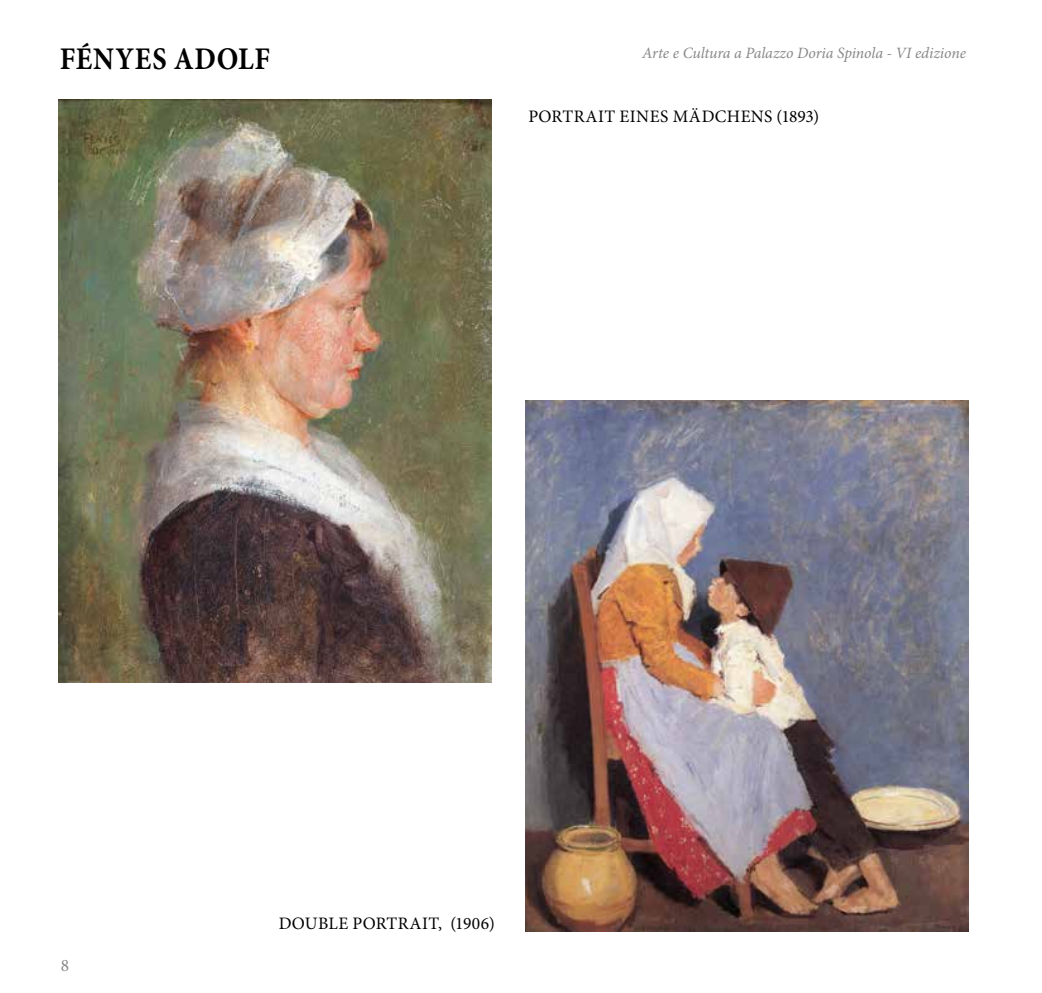
<style>
.page{position:relative;width:1042px;height:993px;background:#fff}
.page>*{position:absolute;margin:0;border:0;box-sizing:border-box;transform-origin:0 0}
.t1{font:700 31.5px "Minion Pro";letter-spacing:.03em;color:#000;scale:.9 1}
.t2{font:17.5px "Minion Pro";letter-spacing:.02em;color:#000}
.t3{font:17.5px "Minion Pro";color:#87888a}
.t4{font:italic 15.75px "Minion Pro";letter-spacing:-.005em;color:#87888a}
</style>
<div class="page">
<img style="left:526px;top:400px;width:442px;height:530px">
<img style="left:58px;top:99px;width:433px;height:583px">
<h1 class="t1" style="left:60px;top:37px;width:236px">FÉNYES ADOLF</h1>
<p class="t4" style="left:642px;top:42px;width:325px">Arte e Cultura a Palazzo Doria Spinola - VI edizione</p>
<p class="t2" style="left:528px;top:105px;width:292px">PORTRAIT EINES MÄDCHENS (1893)</p>
<p class="t3" style="left:61px;top:953px;width:10px">8</p>
<p class="t2" style="left:279px;top:911px;width:217px">DOUBLE PORTRAIT, (1906)</p>
</div>
